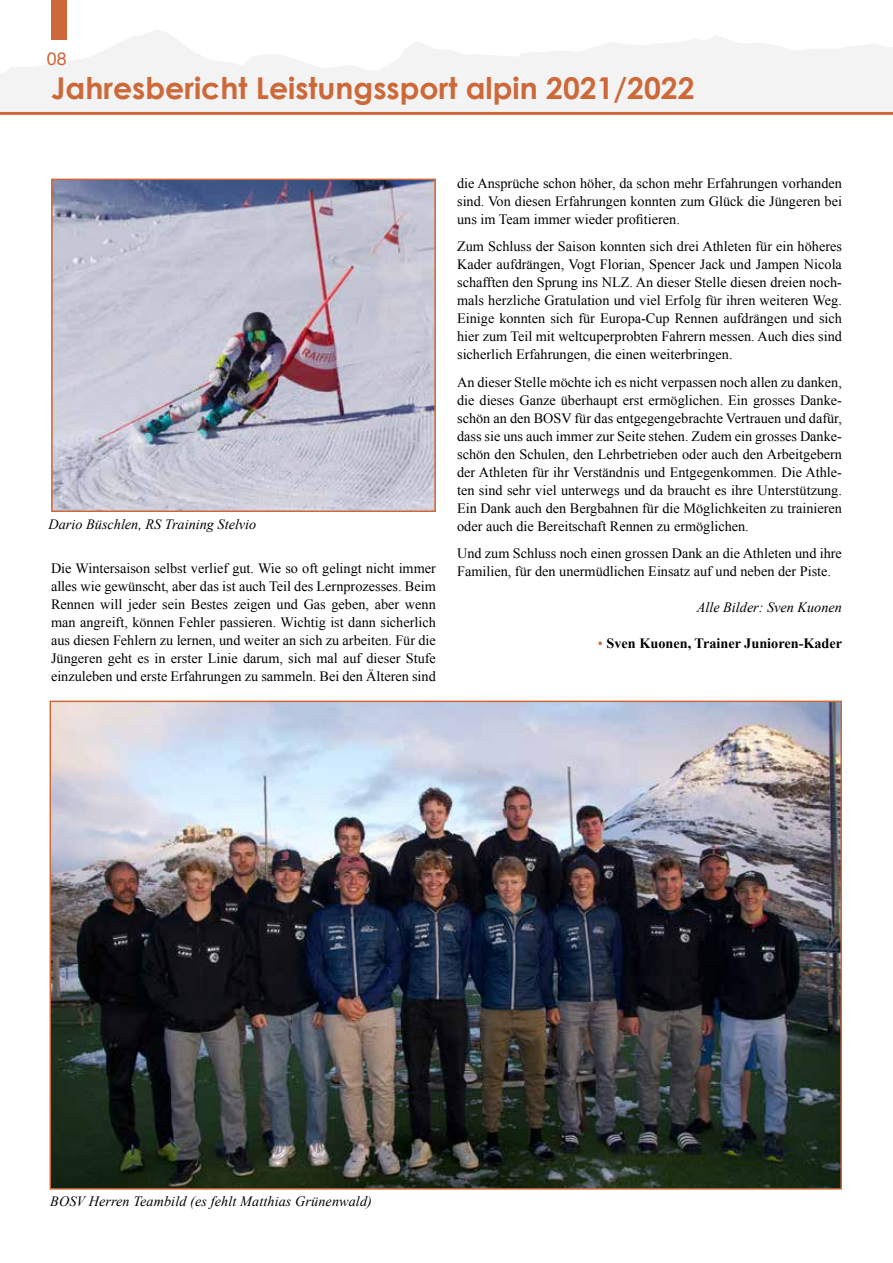
<style>
.page{position:relative;width:893px;height:1263px;background:#fff}
.page>*{position:absolute;margin:0;border:0;box-sizing:border-box;transform-origin:0 0}
.t1{font:700 30px "Century Gothic";color:#cd6839}
.t2{font:18px "Helvetica";color:#cd6839}
.t3{font:14.25px/18px "Times New Roman";color:#000;text-align:justify}
.t4{font:italic 14.25px "Times New Roman";color:#000}
.t5{font:700 14.25px "Times New Roman";color:#000}
.s1{font-weight:400;color:#cd6839}
</style>
<div class="page">
<svg style="left:0;top:30px;width:893px;height:82px;fill:#f3f3f3"></svg>
<div style="left:51px;top:0;width:16px;height:40px;background:#cd6839"></div>
<svg style="left:0;top:112px;width:893px;height:3px;background:#cf6e41"></svg>
<img style="left:53px;top:704px;width:786px;height:482px">
<img style="left:54px;top:182px;width:379px;height:327px">
<div style="left:51px;top:179px;width:385px;height:333px;border:2px solid #cd6839"></div>
<p class="t2" style="left:47px;top:45px;width:22px">08</p>
<h1 class="t1" style="left:51px;top:69px;width:645px">Jahresbericht Leistungssport alpin 2021/2022</h1>
<p class="t4" style="left:49px;top:514px;width:209px">Dario Büschlen, RS Training Stelvio</p>
<p class="t3" style="left:51px;top:559px;width:386px">Die Wintersaison selbst verlief gut. Wie so oft gelingt nicht immer alles wie gewünscht, aber das ist auch Teil des Lernprozesses. Beim Rennen will jeder sein Bestes zeigen und Gas geben, aber wenn man angreift, können Fehler passieren. Wichtig ist dann sicherlich aus diesen Fehlern zu lernen, und weiter an sich zu arbeiten. Für die Jüngeren geht es in erster Linie darum, sich mal auf dieser Stufe einzuleben und erste Erfahrungen zu sammeln. Bei den Älteren sind</p>
<p class="t3" style="left:457px;top:174px;width:386px">die Ansprüche schon höher, da schon mehr Erfahrungen vorhanden sind. Von diesen Erfahrungen konnten zum Glück die Jüngeren bei uns im Team immer wieder profitieren.</p>
<p class="t3" style="left:457px;top:237px;width:386px">Zum Schluss der Saison konnten sich drei Athleten für ein höheres Kader aufdrängen, Vogt Florian, Spencer Jack und Jampen Nicola schafften den Sprung ins NLZ. An dieser Stelle diesen dreien noch&shy;mals herzliche Gratulation und viel Erfolg für ihren weiteren Weg.<br>Einige konnten sich für Europa-Cup Rennen aufdrängen und sich hier zum Teil mit weltcuperprobten Fahrern messen. Auch dies sind sicherlich Erfahrungen, die einen weiterbringen.</p>
<p class="t3" style="left:457px;top:372px;width:386px">An dieser Stelle möchte ich es nicht verpassen noch allen zu danken, die dieses Ganze überhaupt erst ermöglichen. Ein grosses Danke&shy;schön an den BOSV für das entgegengebrachte Vertrauen und dafür, dass sie uns auch immer zur Seite stehen. Zudem ein grosses Danke&shy;schön den Schulen, den Lehrbetrieben oder auch den Arbeitgebern der Athleten für ihr Verständnis und Entgegenkommen. Die Athle&shy;ten sind sehr viel unterwegs und da braucht es ihre Unterstützung.<br>Ein Dank auch den Bergbahnen für die Möglichkeiten zu trainieren oder auch die Bereitschaft Rennen zu ermöglichen.</p>
<p class="t3" style="left:457px;top:543px;width:386px">Und zum Schluss noch einen grossen Dank an die Athleten und ihre<br>Familien, für den unermüdlichen Einsatz auf und neben der Piste.</p>
<p class="t4" style="left:697px;top:597px;width:147px">Alle Bilder: Sven Kuonen</p>
<p class="t5" style="left:598px;top:633px;width:246px"><span class="s1">•</span> Sven Kuonen, Trainer Junioren-Kader</p>
<p class="t4" style="left:50px;top:1191px;width:323px">BOSV Herren Teambild (es fehlt Matthias Grünenwald)</p>
</div>
